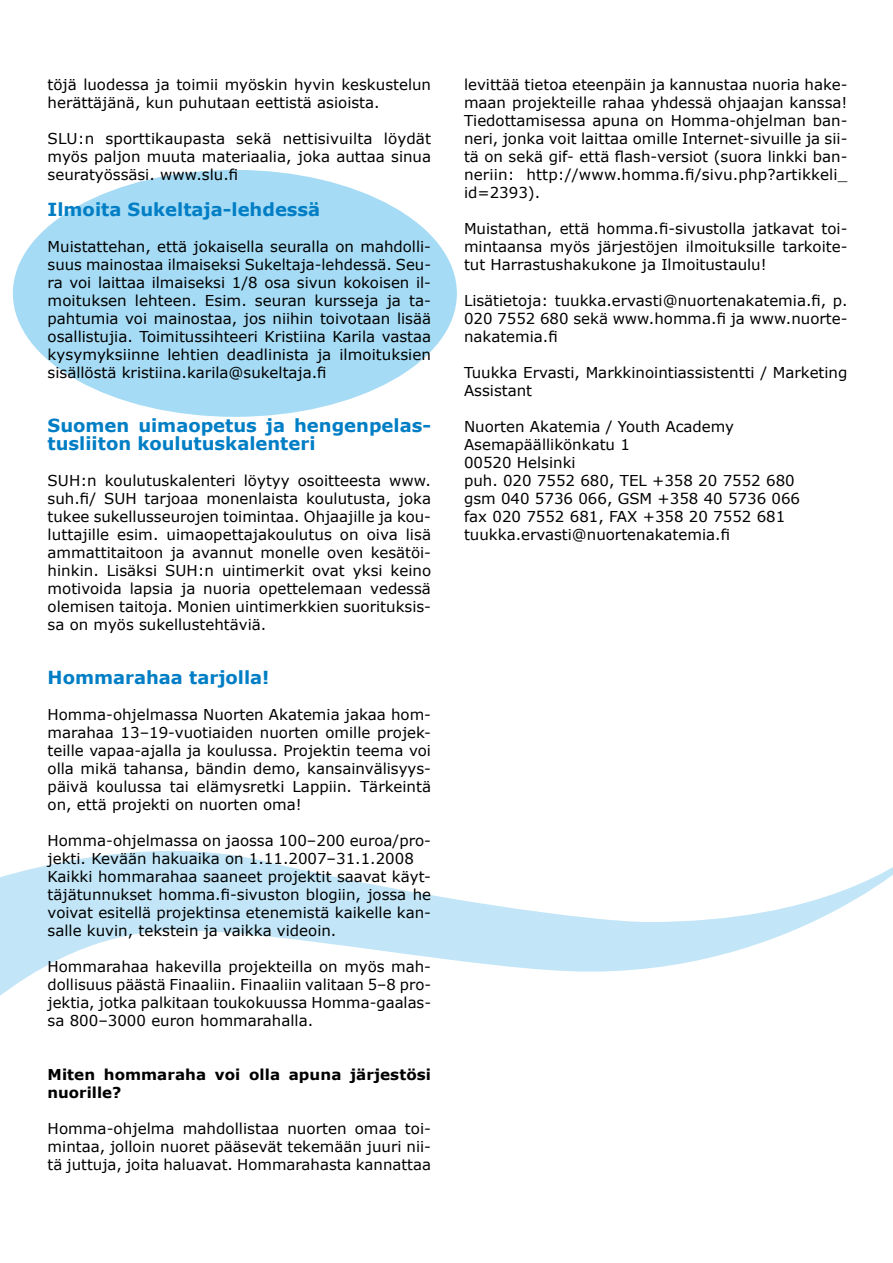
<style>
.page{position:relative;width:893px;height:1263px;background:#fff}
.page>*{position:absolute;margin:0;border:0;box-sizing:border-box;transform-origin:0 0}
.t1{font:700 18px/18px "Verdana";color:#007ec5}
.t2{font:15px/18px "Verdana";color:#000;text-align:justify}
.t3{font:700 15px/18px "Verdana";letter-spacing:.005em;color:#000}
</style>
<div class="page">
<svg style="left:0;top:851px;width:893px;height:145px"></svg>
<div style="left:13px;top:170px;width:444px;height:247px;background:#a5dbf4;border-radius:50%"></div>
<p class="t2" style="left:48px;top:75px;width:385px">töjä luodessa ja toimii myöskin hyvin keskustelun herättäjänä, kun puhutaan eettistä asioista.</p>
<p class="t2" style="left:48px;top:129px;width:385px">SLU:n sporttikaupasta sekä nettisivuilta löydät myös paljon muuta materiaalia, joka auttaa sinua seuratyössäsi. www.slu.fi</p>
<p class="t1" style="left:48px;top:200px;width:274px">Ilmoita Sukeltaja-lehdessä</p>
<p class="t2" style="left:48px;top:237px;width:385px">Muistattehan, että jokaisella seuralla on mahdolli&shy;suus mainostaa ilmaiseksi Sukeltaja-lehdessä. Seu&shy;ra voi laittaa ilmaiseksi 1/8 osa sivun kokoisen il&shy;moituksen lehteen. Esim. seuran kursseja ja ta&shy;pahtumia voi mainostaa, jos niihin toivotaan lisää osallistujia. Toimitussihteeri Kristiina Karila vastaa kysymyksiinne lehtien deadlinista ja ilmoituksien sisällöstä kristiina.karila@sukeltaja.fi</p>
<p class="t1" style="left:48px;top:416px;width:385px">Suomen uimaopetus ja hengenpelas&shy;tusliiton koulutuskalenteri</p>
<p class="t2" style="left:48px;top:471px;width:385px">SUH:n koulutuskalenteri löytyy osoitteesta www. suh.fi/ SUH tarjoaa monenlaista koulutusta, joka tukee sukellusseurojen toimintaa. Ohjaajille ja kou&shy;luttajille esim. uimaopettajakoulutus on oiva lisä ammattitaitoon ja avannut monelle oven kesätöi&shy;hinkin. Lisäksi SUH:n uintimerkit ovat yksi keino motivoida lapsia ja nuoria opettelemaan vedessä olemisen taitoja. Monien uintimerkkien suorituksis&shy;sa on myös sukellustehtäviä.</p>
<p class="t1" style="left:48px;top:668px;width:223px">Hommarahaa tarjolla!</p>
<p class="t2" style="left:48px;top:705px;width:385px">Homma-ohjelmassa Nuorten Akatemia jakaa hom&shy;marahaa 13–19-vuotiaiden nuorten omille projek&shy;teille vapaa-ajalla ja koulussa. Projektin teema voi olla mikä tahansa, bändin demo, kansainvälisyys&shy;päivä koulussa tai elämysretki Lappiin. Tärkeintä on, että projekti on nuorten oma!</p>
<p class="t2" style="left:48px;top:831px;width:385px;text-align:left">Homma-ohjelmassa on jaossa 100–200 euroa/pro&shy;jekti. Kevään hakuaika on 1.11.2007–31.1.2008<br>Kaikki hommarahaa saaneet projektit saavat käyt&shy;täjätunnukset homma.fi-sivuston blogiin, jossa he voivat esitellä projektinsa etenemistä kaikelle kan&shy;salle kuvin, tekstein ja vaikka videoin.</p>
<p class="t2" style="left:48px;top:957px;width:385px">Hommarahaa hakevilla projekteilla on myös mah&shy;dollisuus päästä Finaaliin. Finaaliin valitaan 5–8 pro&shy;jektia, jotka palkitaan toukokuussa Homma-gaalas&shy;sa 800–3000 euron hommarahalla.</p>
<p class="t3" style="left:48px;top:1065px;width:385px">Miten hommaraha voi olla apuna järjestösi nuorille?</p>
<p class="t2" style="left:48px;top:1119px;width:385px">Homma-ohjelma mahdollistaa nuorten omaa toi&shy;mintaa, jolloin nuoret pääsevät tekemään juuri nii&shy;tä juttuja, joita haluavat. Hommarahasta kannattaa</p>
<p class="t2" style="left:464px;top:75px;width:385px">levittää tietoa eteenpäin ja kannustaa nuoria hake&shy;maan projekteille rahaa yhdessä ohjaajan kanssa!<br>Tiedottamisessa apuna on Homma-ohjelman ban&shy;neri, jonka voit laittaa omille Internet-sivuille ja sii&shy;tä on sekä gif- että flash-versiot (suora linkki ban&shy;neriin: http://www.homma.fi/sivu.php?artikkeli_ id=2393).</p>
<p class="t2" style="left:464px;top:219px;width:385px">Muistathan, että homma.fi-sivustolla jatkavat toi&shy;mintaansa myös järjestöjen ilmoituksille tarkoite&shy;tut Harrastushakukone ja Ilmoitustaulu!</p>
<p class="t2" style="left:464px;top:291px;width:385px">Lisätietoja: tuukka.ervasti@nuortenakatemia.fi, p.<br>020 7552 680 sekä www.homma.fi ja www.nuorte&shy;nakatemia.fi</p>
<p class="t2" style="left:464px;top:363px;width:385px">Tuukka Ervasti, Markkinointiassistentti / Marketing<br>Assistant</p>
<p class="t2" style="left:464px;top:417px;width:338px;text-align:left">Nuorten Akatemia / Youth Academy<br>Asemapäällikönkatu 1<br>00520 Helsinki<br>puh. 020 7552 680, TEL +358 20 7552 680 gsm 040 5736 066, GSM +358 40 5736 066 fax 020 7552 681, FAX +358 20 7552 681 tuukka.ervasti@nuortenakatemia.fi</p>
</div>
